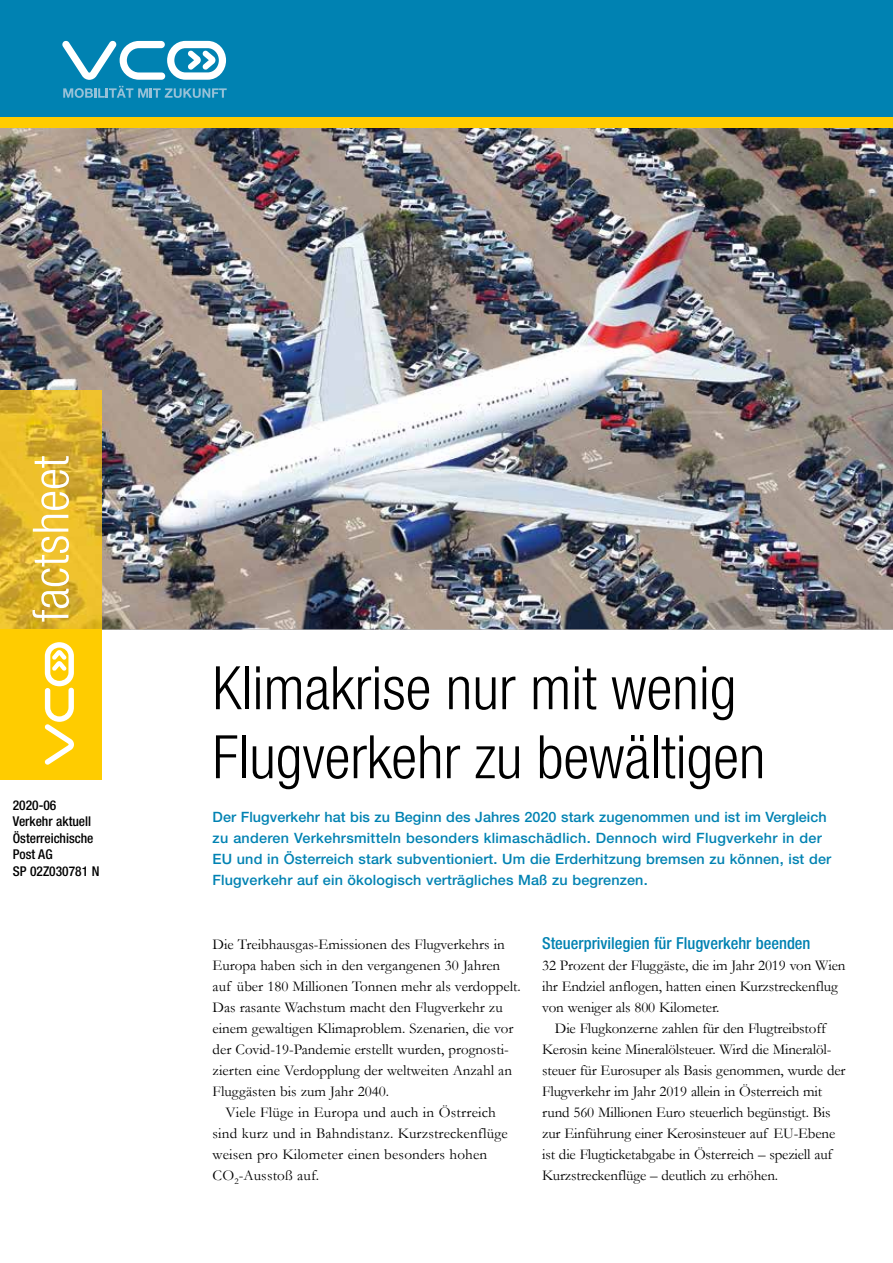
<style>
.page{position:relative;width:893px;height:1263px;background:#fff}
.page>*{position:absolute;margin:0;border:0;box-sizing:border-box;transform-origin:0 0}
.t1{font:300 condensed 60px/69px "Helvetica Neue LT Std";color:#000}
.t2{font:300 condensed 49.8px "Helvetica Neue LT Std";color:#fff}
.t3{font:500 condensed 16.5px "Helvetica Neue LT Std";color:#0082b2}
.t4{font:15px/21px "Garamond";letter-spacing:-.01em;color:#000}
.t5{font:15px "Garamond";letter-spacing:.01em;color:#000}
.t6{font:500 14.25px/21px "Helvetica Neue LT Std";letter-spacing:.01em;color:#0082b2}
.t7{font:500 condensed 13.5px/16.5px "Helvetica Neue LT Std";color:#000}
</style>
<div class="page">
<img style="left:0;top:128px;width:893px;height:501px">
<div style="left:0;top:0;width:893px;height:128px;background:#0082b2"></div>
<div style="left:0;top:118px;width:893px;height:10px;background:#fc0"></div>
<svg style="left:62px;top:40px;width:164px;height:40px"></svg>
<svg style="left:63px;top:86px;width:164px;height:12px"></svg>
<img style="left:0;top:390px;width:102px;height:239px">
<div style="left:0;top:629px;width:102px;height:151px;background:#fc0"></div>
<svg style="left:44px;top:642px;width:30px;height:123px"></svg>
<h2 class="t2" style="left:22px;top:622px;width:168px;rotate:-90deg">factsheet</h2>
<p class="t7" style="left:13px;top:796px;width:88px">2020-06<br>Verkehr aktuell<br>Österreichische<br>Post AG<br>SP 02Z030781 N</p>
<h1 class="t1" style="left:213px;top:653px;width:554px">Klimakrise nur mit wenig<br>Flugverkehr zu bewältigen</h1>
<p class="t6" style="left:213px;top:806px;width:620px">Der Flugverkehr hat bis zu Beginn des Jahres 2020 stark zugenommen und ist im Vergleich zu anderen Verkehrsmitteln besonders klimaschädlich. Dennoch wird Flugverkehr in der EU und in Österreich stark subventioniert. Um die Erderhitzung bremsen zu können, ist der Flugverkehr auf ein ökologisch verträgliches Maß zu begrenzen.</p>
<p class="t4" style="left:213px;top:933px;width:294px">Die Treibhausgas-Emissionen des Flugverkehrs in</p>
<p class="t4" style="left:213px;top:954px;width:289px">Europa haben sich in den vergangenen 30 Jahren</p>
<p class="t4" style="left:213px;top:975px;width:310px">auf über 180 Millionen Tonnen mehr als verdoppelt.</p>
<p class="t4" style="left:213px;top:996px;width:292px">Das rasante Wachstum macht den Flugverkehr zu</p>
<p class="t4" style="left:213px;top:1017px;width:302px">einem gewaltigen Klimaproblem. Szenarien, die vor</p>
<p class="t4" style="left:213px;top:1038px;width:298px">der Covid-19-Pandemie erstellt wurden, prognosti-</p>
<p class="t4" style="left:213px;top:1059px;width:301px">zierten eine Verdopplung der weltweiten Anzahl an</p>
<p class="t4" style="left:213px;top:1080px;width:178px">Fluggästen bis zum Jahr 2040.</p>
<p class="t5" style="left:225px;top:1102px;width:272px">Viele Flüge in Europa und auch in Östrreich</p>
<p class="t5" style="left:213px;top:1123px;width:297px">sind kurz und in Bahndistanz. Kurzstreckenflüge</p>
<p class="t5" style="left:213px;top:1144px;width:276px">weisen pro Kilometer einen besonders hohen</p>
<p class="t5" style="left:213px;top:1165px;width:108px">CO<sub>2</sub>-Ausstoß auf.</p>
<p class="t3" style="left:542px;top:933px;width:270px">Steuerprivilegien für Flugverkehr beenden</p>
<p class="t4" style="left:542px;top:954px;width:305px">32 Prozent der Fluggäste, die im Jahr 2019 von Wien ihr Endziel anflogen, hatten einen Kurzstreckenflug von weniger als 800 Kilometer.</p>
<p class="t4" style="left:542px;top:1017px;width:305px;text-indent:13px">Die Flugkonzerne zahlen für den Flugtreibstoff Kerosin keine Mineralölsteuer. Wird die Mineralöl&shy;steuer für Eurosuper als Basis genommen, wurde der Flugverkehr im Jahr 2019 allein in Österreich mit rund 560 Millionen Euro steuerlich begünstigt. Bis zur Einführung einer Kerosinsteuer auf EU-Ebene ist die Flugticketabgabe in Österreich – speziell auf Kurzstreckenflüge – deutlich zu erhöhen.</p>
</div>
